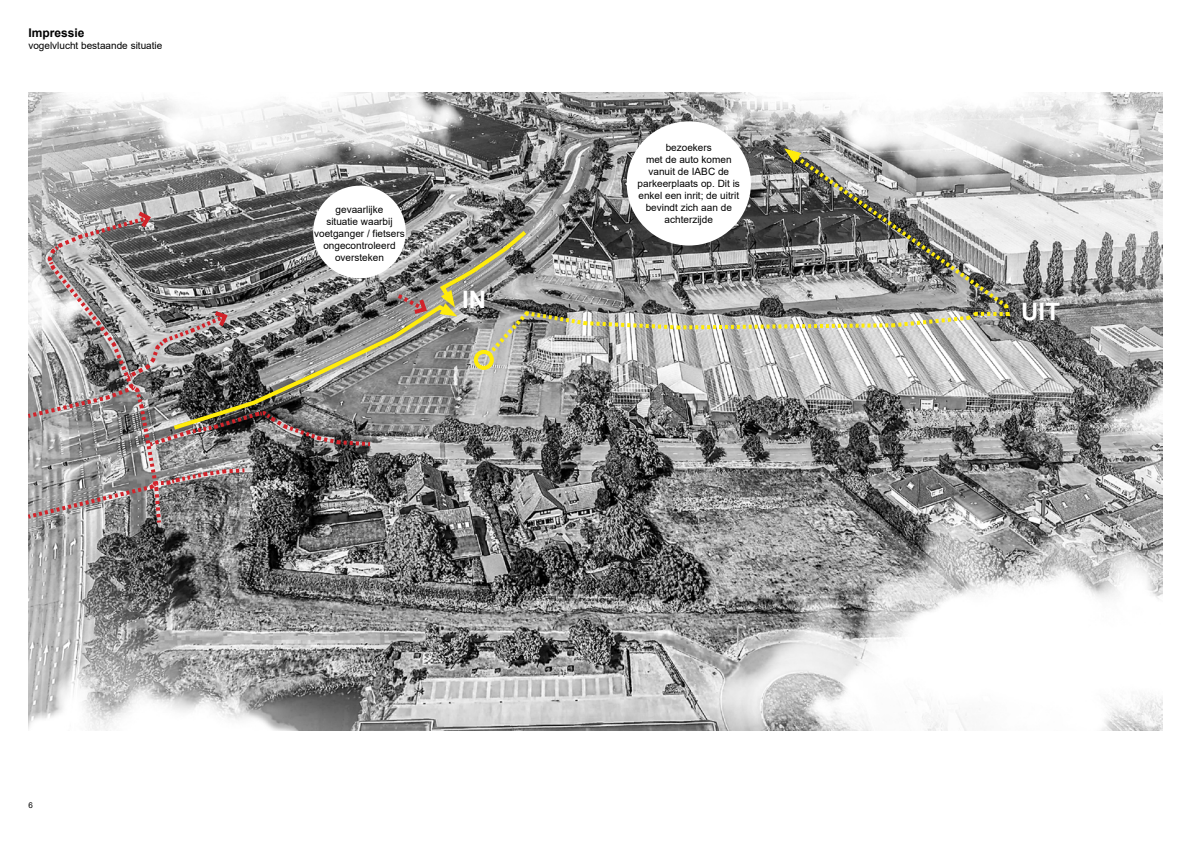
<style>
.page{position:relative;width:1191px;height:842px;background:#fff}
.page>*{position:absolute;margin:0;border:0;box-sizing:border-box;transform-origin:0 0}
.t1{font:700 24px "Arial";color:#fff}
.t2{font:700 12px "Arial";color:#000}
.t3{font:10px/12px "Arial";color:#000;text-align:center}
</style>
<div class="page">
<img style="left:28px;top:92px;width:1134px;height:638px">
<div style="left:626px;top:121px;width:125px;height:125px;background:#fff;border-radius:50%"></div>
<svg style="left:28px;top:148px;width:979px;height:379px;background:#918f8e"></svg>
<p class="t2" style="left:28px;top:24px;width:58px">Impressie</p>
<p class="t3" style="left:28px;top:40px;width:135px">vogelvlucht bestaande situatie</p>
<p class="t3" style="left:314px;top:203px;width:92px">gevaarlijke<br>situatie waarbij voetganger / fietsers ongecontroleerd oversteken</p>
<h1 class="t1" style="left:462px;top:283px;width:25px">IN</h1>
<p class="t3" style="left:637px;top:142px;width:104px">bezoekers<br>met de auto komen vanuit de IABC de parkeerplaats op. Dit is enkel een inrit; de uitrit bevindt zich aan de achterzijde</p>
<h1 class="t1" style="left:1021px;top:294px;width:40px">UIT</h1>
</div>
